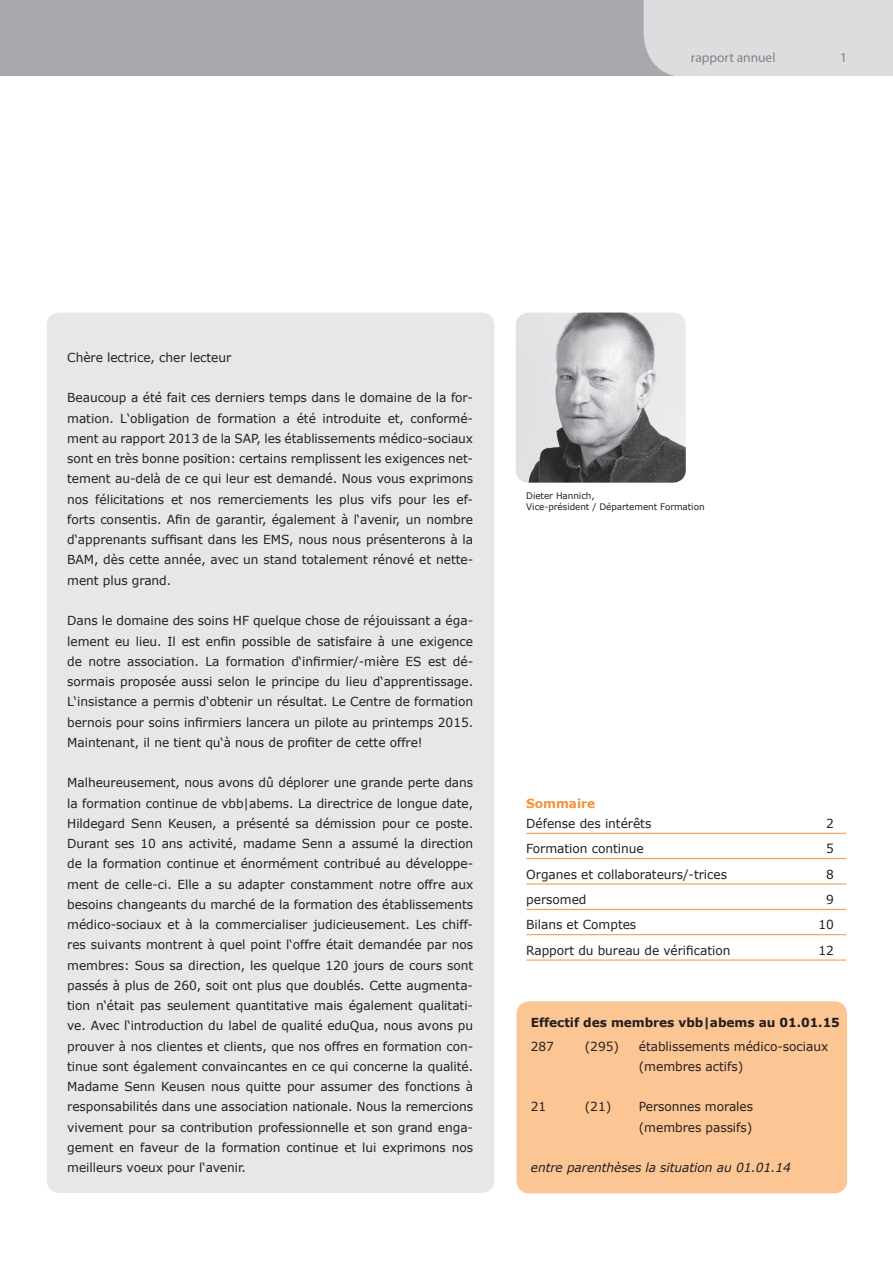
<style>
.page{position:relative;width:893px;height:1263px;background:#fff}
.page>*{position:absolute;margin:0;border:0;box-sizing:border-box;transform-origin:0 0}
.t1{font:13.5px "Myriad Pro";color:#808285}
.t2{font:12.45px/20.2px "Verdana";letter-spacing:-.005em;color:#231f20;text-align:justify}
.t3{font:700 12.45px "Verdana";letter-spacing:-.005em;color:#231f20}
.t4{font:italic 12.45px "Verdana";letter-spacing:-.005em;color:#231f20}
.t5{font:700 12.45px "Verdana";letter-spacing:-.005em;color:#f6913b}
.t6{font:9px/10.8px "Verdana";letter-spacing:-.005em;color:#231f20}
</style>
<div class="page">
<div style="left:0;top:0;width:644px;height:76px;background:#a8a9ad"></div>
<div style="left:644px;top:0;width:249px;height:76px;background:#dcdddf"></div>
<div style="left:47px;top:313px;width:447px;height:880px;background:#e6e7e9;border-radius:13px"></div>
<div style="left:516px;top:1001px;width:331px;height:192px;background:#fcc594;border-radius:13px"></div>
<hr style="left:526px;top:833px;width:320px;height:1px;background:#f6913b">
<hr style="left:526px;top:858px;width:320px;height:1px;background:#f6913b">
<hr style="left:526px;top:884px;width:320px;height:1px;background:#f6913b">
<hr style="left:526px;top:909px;width:320px;height:1px;background:#f6913b">
<hr style="left:526px;top:934px;width:320px;height:1px;background:#f6913b">
<hr style="left:526px;top:960px;width:320px;height:1px;background:#f6913b">
<img style="left:516px;top:313px;width:170px;height:170px">
<p class="t1" style="left:691px;top:49px;width:86px">rapport annuel</p>
<p class="t1" style="left:840px;top:49px;width:8px">1</p>
<p class="t2" style="left:67px;top:347px;width:166px">Chère lectrice, cher lecteur</p>
<p class="t2" style="left:67px;top:388px;width:407px">Beaucoup a été fait ces derniers temps dans le domaine de la for&shy;mation. L‘obligation de formation a été introduite et, conformé&shy;ment au rapport 2013 de la SAP, les établissements médico-sociaux sont en très bonne position: certains remplissent les exigences net&shy;tement au-delà de ce qui leur est demandé. Nous vous exprimons nos félicitations et nos remerciements les plus vifs pour les ef&shy;forts consentis. Afin de garantir, également à l‘avenir, un nombre d‘apprenants suffisant dans les EMS, nous nous présenterons à la BAM, dès cette année, avec un stand totalement rénové et nette&shy;ment plus grand.</p>
<p class="t2" style="left:67px;top:610px;width:407px">Dans le domaine des soins HF quelque chose de réjouissant a éga&shy;lement eu lieu. Il est enfin possible de satisfaire à une exigence de notre association. La formation d‘infirmier/-mière ES est dé&shy;sormais proposée aussi selon le principe du lieu d‘apprentissage.<br>L‘insistance a permis d‘obtenir un résultat. Le Centre de formation bernois pour soins infirmiers lancera un pilote au printemps 2015.<br>Maintenant, il ne tient qu‘à nous de profiter de cette offre!</p>
<p class="t2" style="left:67px;top:772px;width:408px">Malheureusement, nous avons dû déplorer une grande perte dans la formation continue de vbb|abems. La directrice de longue date, Hildegard Senn Keusen, a présenté sa démission pour ce poste.<br>Durant ses 10 ans activité, madame Senn a assumé la direction de la formation continue et énormément contribué au développe&shy;ment de celle-ci. Elle a su adapter constamment notre offre aux besoins changeants du marché de la formation des établissements médico-sociaux et à la commercialiser judicieusement. Les chiff&shy;res suivants montrent à quel point l‘offre était demandée par nos membres: Sous sa direction, les quelque 120 jours de cours sont passés à plus de 260, soit ont plus que doublés. Cette augmenta&shy;tion n‘était pas seulement quantitative mais également qualitati&shy;ve. Avec l‘introduction du label de qualité eduQua, nous avons pu prouver à nos clientes et clients, que nos offres en formation con&shy;tinue sont également convaincantes en ce qui concerne la qualité.<br>Madame Senn Keusen nous quitte pour assumer des fonctions à responsabilités dans une association nationale. Nous la remercions vivement pour sa contribution professionnelle et son grand enga&shy;gement en faveur de la formation continue et lui exprimons nos meilleurs voeux pour l‘avenir.</p>
<p class="t6" style="left:526px;top:490px;width:180px">Dieter Hannich,<br>Vice-président / Département Formation</p>
<p class="t5" style="left:526px;top:794px;width:70px">Sommaire</p>
<p class="t2" style="left:526px;top:813px;width:127px">Défense des intérêts</p>
<p class="t2" style="left:826px;top:813px;width:9px">2</p>
<p class="t2" style="left:526px;top:838px;width:119px">Formation continue</p>
<p class="t2" style="left:826px;top:838px;width:9px">5</p>
<p class="t2" style="left:526px;top:864px;width:202px">Organes et collaborateurs/-trices</p>
<p class="t2" style="left:826px;top:864px;width:9px">8</p>
<p class="t2" style="left:526px;top:889px;width:62px">persomed</p>
<p class="t2" style="left:826px;top:889px;width:9px">9</p>
<p class="t2" style="left:526px;top:914px;width:111px">Bilans et Comptes</p>
<p class="t2" style="left:818px;top:914px;width:17px">10</p>
<p class="t2" style="left:526px;top:940px;width:206px">Rapport du bureau de vérification</p>
<p class="t2" style="left:818px;top:940px;width:17px">12</p>
<p class="t3" style="left:531px;top:1014px;width:311px">Effectif des membres vbb|abems au 01.01.15</p>
<p class="t2" style="left:531px;top:1036px;width:25px">287</p>
<p class="t2" style="left:585px;top:1036px;width:36px">(295)</p>
<p class="t2" style="left:639px;top:1036px;width:191px">établissements médico-sociaux (membres actifs)</p>
<p class="t2" style="left:531px;top:1096px;width:17px">21</p>
<p class="t2" style="left:585px;top:1096px;width:170px;text-align:right">(21) Personnes morales (membres passifs)</p>
<p class="t4" style="left:531px;top:1159px;width:262px">entre parenthèses la situation au 01.01.14</p>
</div>
